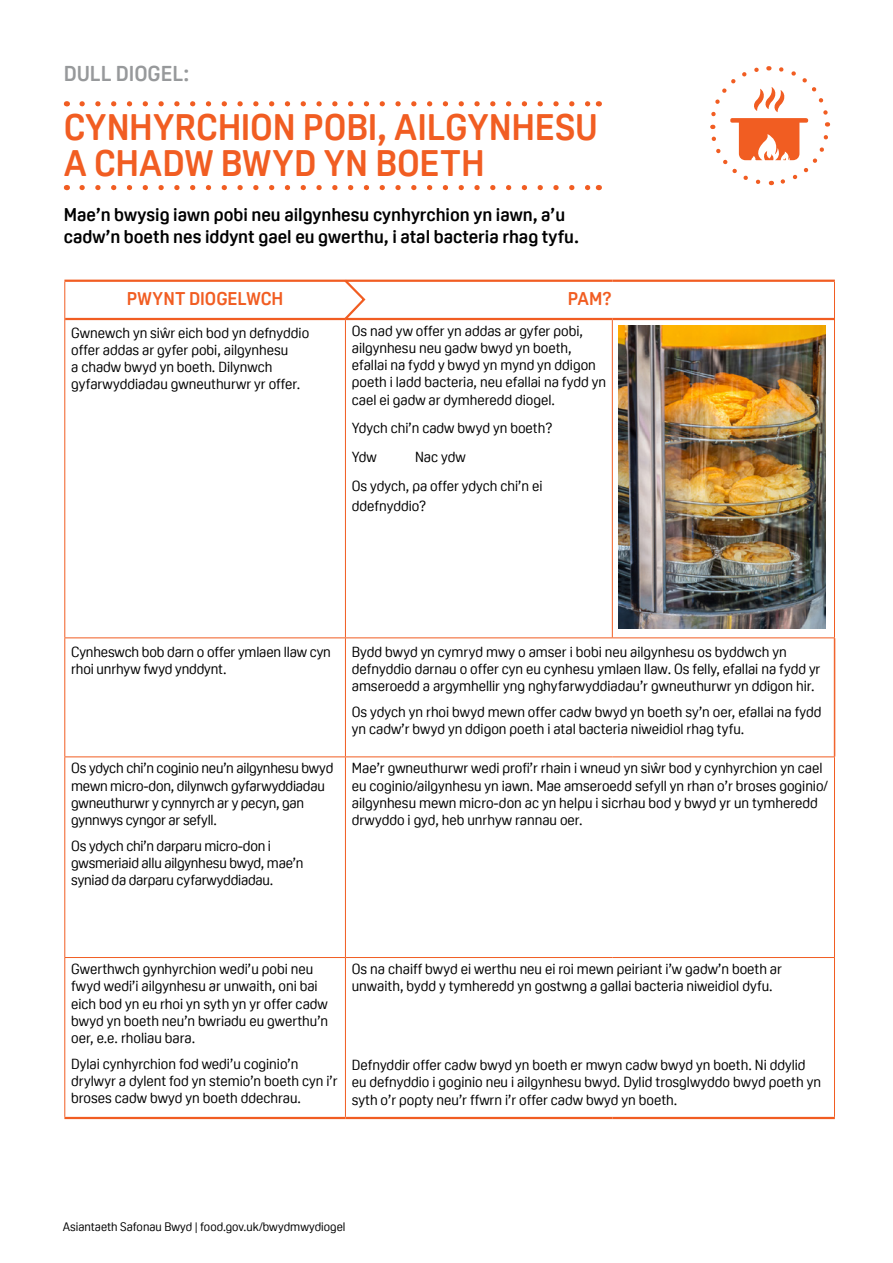
<style>
.page{position:relative;width:893px;height:1263px;background:#fff}
.page>*{position:absolute;margin:0;border:0;box-sizing:border-box;transform-origin:0 0}
.Heading_2{font:700 36px/36px "Oscine";color:#f15d22}
.Heading_1{font:700 21px "Oscine";letter-spacing:-.005em;color:#97999b}
.Intro_Para{font:700 18px/21.6px "Oscine";color:#000}
.Heading_4{font:700 18px "Oscine";color:#f15d22}
.Body_Copy{font:14.25px/17.2px "Oscine";color:#000}
.t1{font:12px "Oscine";color:#000}
</style>
<div class="page">
<svg style="left:82px;top:101px;width:508px;height:5px"></svg>
<svg style="left:82px;top:185px;width:508px;height:5px"></svg>
<hr style="left:345px;top:638px;width:1px;height:118px;background:#f15d22">
<hr style="left:65px;top:318px;width:280px;height:2px;background:#f15d22">
<hr style="left:64px;top:1117px;width:281px;height:2px;background:#f15d22">
<hr style="left:345px;top:1117px;width:267px;height:2px;background:#f15d22">
<hr style="left:612px;top:1117px;width:223px;height:2px;background:#f15d22">
<hr style="left:345px;top:320px;width:1px;height:317px;background:#f15d22">
<hr style="left:834px;top:757px;width:1px;height:200px;background:#f15d22">
<hr style="left:64px;top:756px;width:281px;height:1px;background:#f15d22">
<hr style="left:345px;top:756px;width:267px;height:1px;background:#f15d22">
<hr style="left:612px;top:756px;width:223px;height:1px;background:#f15d22">
<hr style="left:64px;top:637px;width:281px;height:1px;background:#f15d22">
<hr style="left:64px;top:757px;width:1px;height:200px;background:#f15d22">
<hr style="left:345px;top:757px;width:1px;height:200px;background:#f15d22">
<hr style="left:64px;top:280px;width:281px;height:2px;background:#f15d22">
<hr style="left:345px;top:280px;width:267px;height:2px;background:#f15d22">
<hr style="left:612px;top:280px;width:223px;height:2px;background:#f15d22">
<hr style="left:64px;top:282px;width:1px;height:37px;background:#f15d22">
<hr style="left:64px;top:958px;width:1px;height:159px;background:#f15d22">
<hr style="left:345px;top:958px;width:1px;height:159px;background:#f15d22">
<hr style="left:64px;top:319px;width:1px;height:318px;background:#f15d22">
<hr style="left:64px;top:638px;width:1px;height:118px;background:#f15d22">
<hr style="left:64px;top:957px;width:281px;height:1px;background:#f15d22">
<hr style="left:345px;top:957px;width:267px;height:1px;background:#f15d22">
<hr style="left:612px;top:957px;width:223px;height:1px;background:#f15d22">
<hr style="left:834px;top:958px;width:1px;height:159px;background:#f15d22">
<hr style="left:834px;top:638px;width:1px;height:118px;background:#f15d22">
<hr style="left:345px;top:637px;width:267px;height:1px;background:#f15d22">
<hr style="left:612px;top:637px;width:223px;height:1px;background:#f15d22">
<hr style="left:612px;top:320px;width:1px;height:317px;background:#f15d22">
<hr style="left:834px;top:319px;width:1px;height:318px;background:#f15d22">
<hr style="left:834px;top:282px;width:1px;height:37px;background:#f15d22">
<hr style="left:345px;top:318px;width:267px;height:2px;background:#f15d22">
<hr style="left:612px;top:318px;width:222px;height:2px;background:#f15d22">
<img style="left:619px;top:325px;width:207px;height:303px">
<svg style="left:342px;top:279px;width:25px;height:43px"></svg>
<svg style="left:710px;top:66px;width:121px;height:120px"></svg>
<h1 class="Heading_1" style="left:64px;top:62px;width:127px">DULL DIOGEL:</h1>
<h2 class="Heading_2" style="left:64px;top:110px;width:536px">CYNHYRCHION POBI, AILGYNHESU<br>A CHADW BWYD YN BOETH</h2>
<h3 class="Intro_Para" style="left:64px;top:204px;width:517px">Mae’n bwysig iawn pobi neu ailgynhesu cynhyrchion yn iawn, a’u cadw’n boeth nes iddynt gael eu gwerthu, i atal bacteria rhag tyfu.</h3>
<h4 class="Heading_4" style="left:127px;top:289px;width:158px">PWYNT DIOGELWCH</h4>
<h4 class="Heading_4" style="left:568px;top:289px;width:46px">PAM?</h4>
<p class="Body_Copy" style="left:71px;top:324px;width:240px">Gwnewch yn siŵr eich bod yn defnyddio offer addas ar gyfer pobi, ailgynhesu<br>a chadw bwyd yn boeth. Dilynwch gyfarwyddiadau gwneuthurwr yr offer.</p>
<p class="Body_Copy" style="left:352px;top:322px;width:256px">Os nad yw offer yn addas ar gyfer pobi, ailgynhesu neu gadw bwyd yn boeth, efallai na fydd y bwyd yn mynd yn ddigon poeth i ladd bacteria, neu efallai na fydd yn cael ei gadw ar dymheredd diogel.</p>
<p class="Body_Copy" style="left:352px;top:420px;width:202px">Ydych chi’n cadw bwyd yn boeth?</p>
<p class="Body_Copy" style="left:352px;top:448px;width:26px">Ydw</p>
<p class="Body_Copy" style="left:415px;top:448px;width:52px">Nac ydw</p>
<p class="Body_Copy" style="left:352px;top:476px;width:192px;line-height:20.2px">Os ydych, pa offer ydych chi’n ei ddefnyddio?</p>
<p class="Body_Copy" style="left:71px;top:643px;width:261px">Cynheswch bob darn o offer ymlaen llaw cyn rhoi unrhyw fwyd ynddynt.</p>
<p class="Body_Copy" style="left:352px;top:643px;width:470px">Bydd bwyd yn cymryd mwy o amser i bobi neu ailgynhesu os byddwch yn defnyddio darnau o offer cyn eu cynhesu ymlaen llaw. Os felly, efallai na fydd yr amseroedd a argymhellir yng nghyfarwyddiadau’r gwneuthurwr yn ddigon hir.</p>
<p class="Body_Copy" style="left:352px;top:703px;width:471px">Os ydych yn rhoi bwyd mewn offer cadw bwyd yn boeth sy’n oer, efallai na fydd yn cadw’r bwyd yn ddigon poeth i atal bacteria niweidiol rhag tyfu.</p>
<p class="Body_Copy" style="left:71px;top:760px;width:264px">Os ydych chi’n coginio neu’n ailgynhesu bwyd mewn micro-don, dilynwch gyfarwyddiadau gwneuthurwr y cynnyrch ar y pecyn, gan gynnwys cyngor ar sefyll.</p>
<p class="Body_Copy" style="left:71px;top:837px;width:234px">Os ydych chi’n darparu micro-don i gwsmeriaid allu ailgynhesu bwyd, mae’n syniad da darparu cyfarwyddiadau.</p>
<p class="Body_Copy" style="left:352px;top:760px;width:478px">Mae’r gwneuthurwr wedi profi’r rhain i wneud yn siŵr bod y cynhyrchion yn cael eu coginio/ailgynhesu yn iawn. Mae amseroedd sefyll yn rhan o’r broses goginio/ ailgynhesu mewn micro-don ac yn helpu i sicrhau bod y bwyd yr un tymheredd drwyddo i gyd, heb unrhyw rannau oer.</p>
<p class="Body_Copy" style="left:71px;top:960px;width:259px">Gwerthwch gynhyrchion wedi’u pobi neu fwyd wedi’i ailgynhesu ar unwaith, oni bai eich bod yn eu rhoi yn syth yn yr offer cadw bwyd yn boeth neu’n bwriadu eu gwerthu’n oer, e.e. rholiau bara.</p>
<p class="Body_Copy" style="left:71px;top:1055px;width:268px">Dylai cynhyrchion fod wedi’u coginio’n drylwyr a dylent fod yn stemio’n boeth cyn i’r broses cadw bwyd yn boeth ddechrau.</p>
<p class="Body_Copy" style="left:352px;top:960px;width:432px">Os na chaiff bwyd ei werthu neu ei roi mewn peiriant i’w gadw’n boeth ar unwaith, bydd y tymheredd yn gostwng a gallai bacteria niweidiol dyfu.</p>
<p class="Body_Copy" style="left:352px;top:1056px;width:471px">Defnyddir offer cadw bwyd yn boeth er mwyn cadw bwyd yn boeth. Ni ddylid eu defnyddio i goginio neu i ailgynhesu bwyd. Dylid trosglwyddo bwyd poeth yn syth o’r popty neu’r ffwrn i’r offer cadw bwyd yn boeth.</p>
<p class="t1" style="left:63px;top:1219px;width:284px">Asiantaeth Safonau Bwyd | food.gov.uk/bwydmwydiogel</p>
</div>
